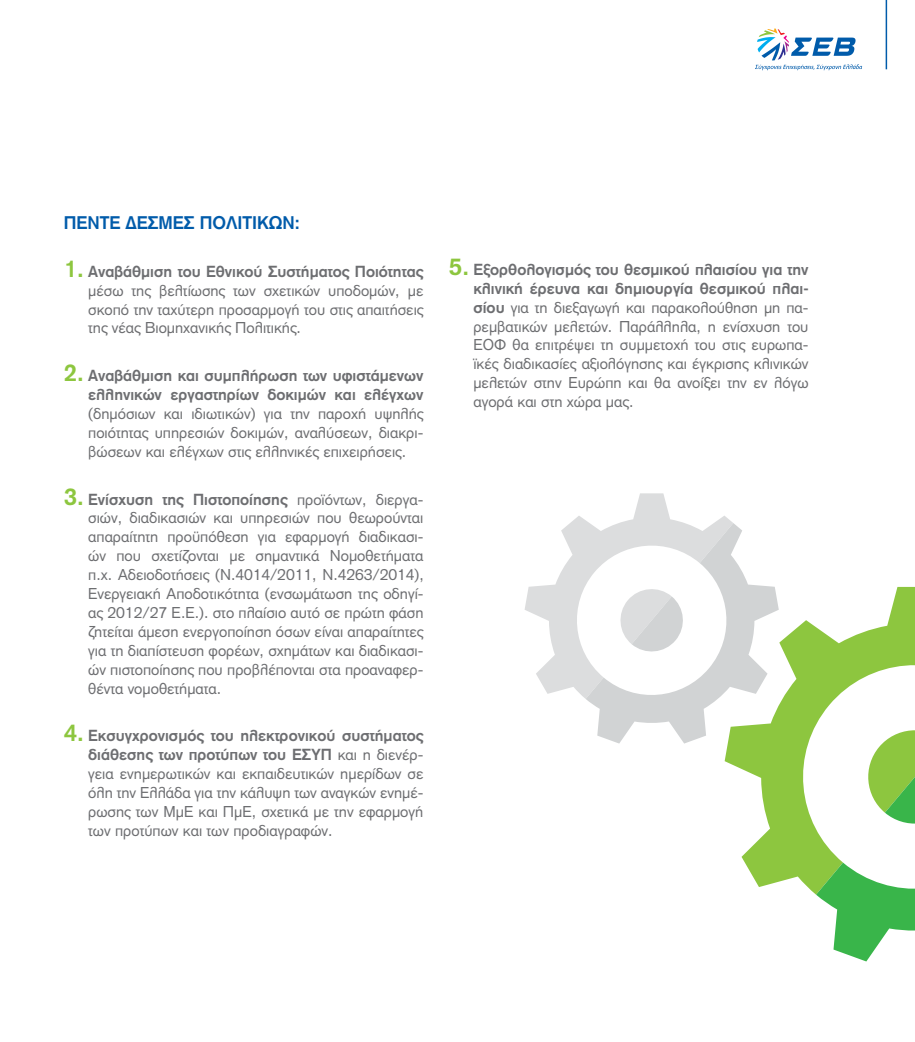
<style>
.page{position:relative;width:915px;height:1042px;background:#fff}
.page>*{position:absolute;margin:0;border:0;box-sizing:border-box;transform-origin:0 0}
.t1{font:700 18px "PF Akzidenz";color:#005baa}
.t2{font:15.75px/18.9px "PF Akzidenz";color:#6d6e71;text-align:justify}
.t3{font:700 15.75px/18.9px "PF Akzidenz";color:#6d6e71;text-align:right}
.s1{font-weight:700;font-size:24px;color:#8dc63f}
.s2{font-weight:700}
.s3{font-size:24px;color:#8dc63f}
</style>
<div class="page">
<svg style="left:755px;top:28px;width:106px;height:42px"></svg>
<hr style="left:885px;top:0;width:1px;height:69px;background:#005baa">
<svg style="left:724px;top:587px;width:190px;height:307px;fill:#8dc63f"></svg>
<svg style="left:815px;top:631px;width:99px;height:330px"></svg>
<svg style="left:524px;top:493px;width:209px;height:205px"></svg>
<svg style="left:585px;top:523px;width:193px;height:220px"></svg>
<svg style="left:616px;top:585px;width:70px;height:70px"></svg>
<p class="t1" style="left:64px;top:212px;width:237px">ΠΕΝΤΕ ∆ΕΣΜΕΣ ΠΟΛΙΤΙΚΩΝ:</p>
<p class="t2" style="left:88px;top:262px;width:336px;text-indent:-24px"><span class="s1">1.</span> <span class="s2">Αναβάθµιση του Εθνικού Συστήµατος Ποιότητας </span>µέσω της βελτίωσης των σχετικών υποδοµών, µε σκοπό την ταχύτερη προσαρµογή του στις απαιτήσεις της νέας Βιοµηχανικής Πολιτικής.</p>
<p class="t3" style="left:64px;top:366px;width:361px"><span class="s3">2.</span> Αναβάθµιση και συµπλήρωση των υφιστάµενων ελληνικών εργαστηρίων δοκιµών και ελέγχων</p>
<p class="t2" style="left:88px;top:404px;width:336px">(δηµόσιων και ιδιωτικών) για την παροχή υψηλής ποιότητας υπηρεσιών δοκιµών, αναλύσεων, διακρι&shy;βώσεων και ελέγχων στις ελληνικές επιχειρήσεις.</p>
<p class="t2" style="left:88px;top:490px;width:337px;text-indent:-24px"><span class="s1">3.</span> <span class="s2">Ενίσχυση της Πιστοποίησης</span> προϊόντων, διεργα&shy;σιών, διαδικασιών και υπηρεσιών που θεωρούνται απαραίτητη προϋπόθεση για εφαρµογή διαδικασι&shy;ών που σχετίζονται µε σηµαντικά Νοµοθετήµατα π.χ. Αδειοδοτήσεις (Ν.4014/2011, Ν.4263/2014), Ενεργειακή Αποδοτικότητα (ενσωµάτωση της οδηγί&shy;ας 2012/27 Ε.Ε.). στο πλαίσιο αυτό σε πρώτη φάση ζητείται άµεση ενεργοποίηση όσων είναι απαραίτητες για τη διαπίστευση φορέων, σχηµάτων και διαδικασι&shy;ών πιστοποίησης που προβλέπονται στα προαναφερ&shy;θέντα νοµοθετήµατα.</p>
<p class="t2" style="left:88px;top:726px;width:336px;text-indent:-24px"><span class="s1">4.</span> <span class="s2">Εκσυγχρονισµός του ηλεκτρονικού συστήµατος διάθεσης των προτύπων του ΕΣΥΠ</span> και η διενέρ&shy;γεια ενηµερωτικών και εκπαιδευτικών ηµερίδων σε όλη την Ελλάδα για την κάλυψη των αναγκών ενηµέ&shy;ρωσης των ΜµΕ και ΠµΕ, σχετικά µε την εφαρµογή των προτύπων και των προδιαγραφών.</p>
<p class="t2" style="left:473px;top:260px;width:336px;text-indent:-24px"><span class="s1">5.</span> <span class="s2">Εξορθολογισµός του θεσµικού πλαισίου για την κλινική έρευνα και δηµιουργία θεσµικού πλαι&shy;σίου</span> για τη διεξαγωγή και παρακολούθηση µη πα&shy;ρεµβατικών µελετών. Παράλληλα, η ενίσχυση του ΕΟΦ θα επιτρέψει τη συµµετοχή του στις ευρωπα&shy;ϊκές διαδικασίες αξιολόγησης και έγκρισης κλινικών µελετών στην Ευρώπη και θα ανοίξει την εν λόγω αγορά και στη χώρα µας.</p>
</div>
